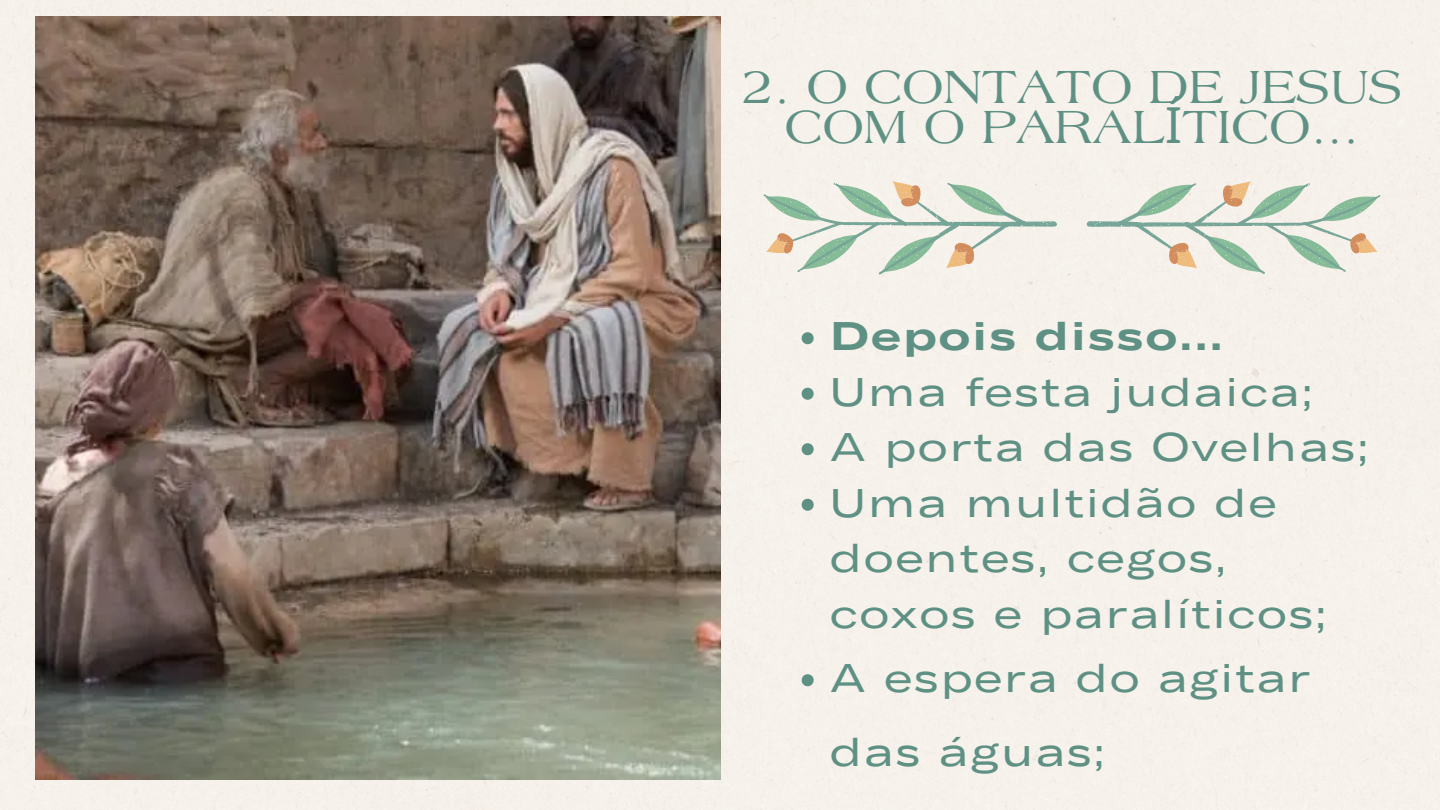
<style>
.page{position:relative;width:1440px;height:810px;background:#f6f1eb}
.page>*{position:absolute;margin:0;border:0;box-sizing:border-box;transform-origin:0 0}
.t1{font:50px/39.8px "Laguna";color:#5e9184;text-align:center}
.t2{font:40px/55.5px "Body Text Large";letter-spacing:.075em;color:#5e9184}
.t3{font:700 40px "Body Text Large";letter-spacing:.075em;color:#5e9184}
.s1{font-family:"Noto Sans"}
</style>
<div class="page">
<div style="left:763px;top:183px;width:617px;height:92px;background:#f6f1eb"></div>
<svg style="left:766px;top:181px;width:612px;height:87px;background:#edebe0"></svg>
<svg style="left:776px;top:185px;width:591px;height:80px;background:#dadfd2"></svg>
<img style="left:35px;top:17px;width:685px;height:762px">
<svg style="left:802px;top:332px;width:12px;height:12px"></svg>
<svg style="left:802px;top:388px;width:12px;height:12px"></svg>
<svg style="left:802px;top:443px;width:12px;height:12px"></svg>
<svg style="left:802px;top:499px;width:12px;height:12px"></svg>
<svg style="left:802px;top:674px;width:12px;height:12px"></svg>
<p class="t1" style="left:742px;top:70px;width:662px">2. O CONTATO DE JESUS<br>COM O PARAL<span class="s1">Í</span>TICO...</p>
<h1 class="t3" style="left:831px;top:313px;width:393px">Depois disso...</h1>
<p class="t2" style="left:831px;top:367px;width:483px">Uma festa judaica;</p>
<p class="t2" style="left:831px;top:423px;width:539px">A porta das Ovelhas;</p>
<p class="t2" style="left:831px;top:478px;width:497px">Uma multidão de doentes, cegos, coxos e paralíticos;</p>
<p class="t2" style="left:831px;top:645px;width:481px;line-height:73.5px">A espera do agitar das águas;</p>
</div>
